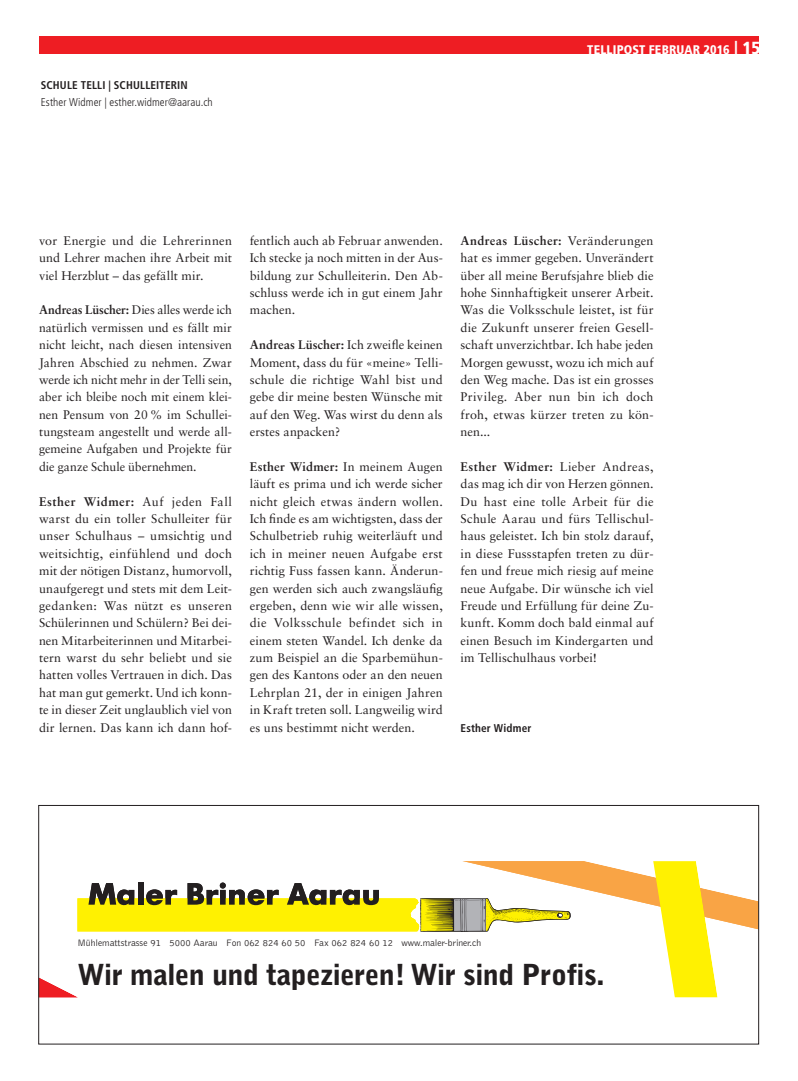
<style>
.page{position:relative;width:798px;height:1081px;background:#fff}
.page>*{position:absolute;margin:0;border:0;box-sizing:border-box;transform-origin:0 0}
.t1{font:900 28.75px "Bell Gothic";letter-spacing:-.015em;color:#231f20}
.t2{font:12.5px/17.4px "Sabon LT Std";letter-spacing:.01em;color:#231f20;text-align:justify}
.t3{font:900 condensed 12.5px "Frutiger LT Std";letter-spacing:.015em;color:#fff}
.t4{font:700 condensed 11.25px "Frutiger LT Std";letter-spacing:.015em;color:#231f20}
.t5{font:300 condensed 11.25px "Frutiger LT Std";letter-spacing:.005em;color:#231f20}
.t6{font:300 9.62px "Bell Gothic";letter-spacing:-.005em;color:#231f20}
.s1{font-size:17.5px}
.s2{font-weight:700}
</style>
<div class="page">
<div style="left:39px;top:36px;width:719px;height:18px;background:#ee1d23"></div>
<svg style="left:463px;top:861px;width:267px;height:136px"></svg>
<svg style="left:652px;top:861px;width:65px;height:136px"></svg>
<svg style="left:90px;top:882px;width:480px;height:13px"></svg>
<svg style="left:40px;top:978px;width:37px;height:19px"></svg>
<svg style="left:89px;top:895px;width:646px;height:68px"></svg>
<svg style="left:77px;top:896px;width:679px;height:66px"></svg>
<div style="left:38px;top:805px;width:720px;height:239px;border:1px solid #231f20"></div>
<p class="t4" style="left:41px;top:78px;width:148px">SCHULE TELLI | SCHULLEITERIN</p>
<p class="t5" style="left:41px;top:96px;width:173px">Esther Widmer | esther.widmer@aarau.ch</p>
<p class="t3" style="left:587px;top:42px;width:175px">TELLIPOST FEBRUAR 2016 <span class="s1">| 15</span></p>
<p class="t2" style="left:39px;top:232px;width:194px">vor Energie und die Lehrerinnen und Lehrer machen ihre Arbeit mit viel Herzblut – das gefällt mir.</p>
<p class="t2" style="left:39px;top:301px;width:194px"><span class="s2">Andreas Lüscher:</span> Dies alles werde ich natürlich vermissen und es fällt mir nicht leicht, nach diesen intensiven Jahren Abschied zu nehmen. Zwar werde ich nicht mehr in der Telli sein, aber ich bleibe noch mit einem klei&shy;nen Pensum von 20 % im Schullei&shy;tungsteam angestellt und werde all&shy;gemeine Aufgaben und Projekte für die ganze Schule übernehmen.</p>
<p class="t2" style="left:39px;top:492px;width:194px"><span class="s2">Esther Widmer:</span> Auf jeden Fall warst du ein toller Schulleiter für unser Schulhaus – umsichtig und weitsichtig, einfühlend und doch mit der nötigen Distanz, humorvoll, unaufgeregt und stets mit dem Leit&shy;gedanken: Was nützt es unseren Schülerinnen und Schülern? Bei dei&shy;nen Mitarbeiterinnen und Mitarbei&shy;tern warst du sehr beliebt und sie hatten volles Vertrauen in dich. Das hat man gut gemerkt. Und ich konn&shy;te in dieser Zeit unglaublich viel von dir lernen. Das kann ich dann hof-</p>
<p class="t2" style="left:250px;top:232px;width:194px">fentlich auch ab Februar anwenden.<br>Ich stecke ja noch mitten in der Aus&shy;bildung zur Schulleiterin. Den Ab&shy;schluss werde ich in gut einem Jahr machen.</p>
<p class="t2" style="left:250px;top:336px;width:194px"><span class="s2">Andreas Lüscher:</span> Ich zweifle keinen Moment, dass du für «meine» Telli&shy;schule die richtige Wahl bist und gebe dir meine besten Wünsche mit auf den Weg. Was wirst du denn als erstes anpacken?</p>
<p class="t2" style="left:250px;top:458px;width:194px"><span class="s2">Esther Widmer:</span> In meinem Augen läuft es prima und ich werde sicher nicht gleich etwas ändern wollen.<br>Ich finde es am wichtigsten, dass der Schulbetrieb ruhig weiterläuft und ich in meiner neuen Aufgabe erst richtig Fuss fassen kann. Änderun&shy;gen werden sich auch zwangsläufig ergeben, denn wie wir alle wissen, die Volksschule befindet sich in einem steten Wandel. Ich denke da zum Beispiel an die Sparbemühun&shy;gen des Kantons oder an den neuen Lehrplan 21, der in einigen Jahren in Kraft treten soll. Langweilig wird es uns bestimmt nicht werden.</p>
<p class="t2" style="left:460px;top:232px;width:194px"><span class="s2">Andreas Lüscher:</span> Veränderungen hat es immer gegeben. Unverändert über all meine Berufsjahre blieb die hohe Sinnhaftigkeit unserer Arbeit.<br>Was die Volksschule leistet, ist für die Zukunft unserer freien Gesell&shy;schaft unverzichtbar. Ich habe jeden Morgen gewusst, wozu ich mich auf den Weg mache. Das ist ein grosses Privileg. Aber nun bin ich doch froh, etwas kürzer treten zu kön&shy;nen...</p>
<p class="t2" style="left:460px;top:458px;width:194px"><span class="s2">Esther Widmer:</span> Lieber Andreas, das mag ich dir von Herzen gönnen.<br>Du hast eine tolle Arbeit für die Schule Aarau und fürs Tellischul&shy;haus geleistet. Ich bin stolz darauf, in diese Fussstapfen treten zu dür&shy;fen und freue mich riesig auf meine neue Aufgabe. Dir wünsche ich viel Freude und Erfüllung für deine Zu&shy;kunft. Komm doch bald einmal auf einen Besuch im Kindergarten und im Tellischulhaus vorbei!</p>
<p class="t4" style="left:460px;top:721px;width:72px">Esther Widmer</p>
<p class="t6" style="left:77px;top:938px;width:405px">Mühlemattstrasse 91 5000 Aarau Fon 062 824 60 50 Fax 062 824 60 12 www.maler-briner.ch</p>
<h1 class="t1" style="left:77px;top:958px;width:528px">Wir malen und tapezieren! Wir sind Profis.</h1>
</div>
